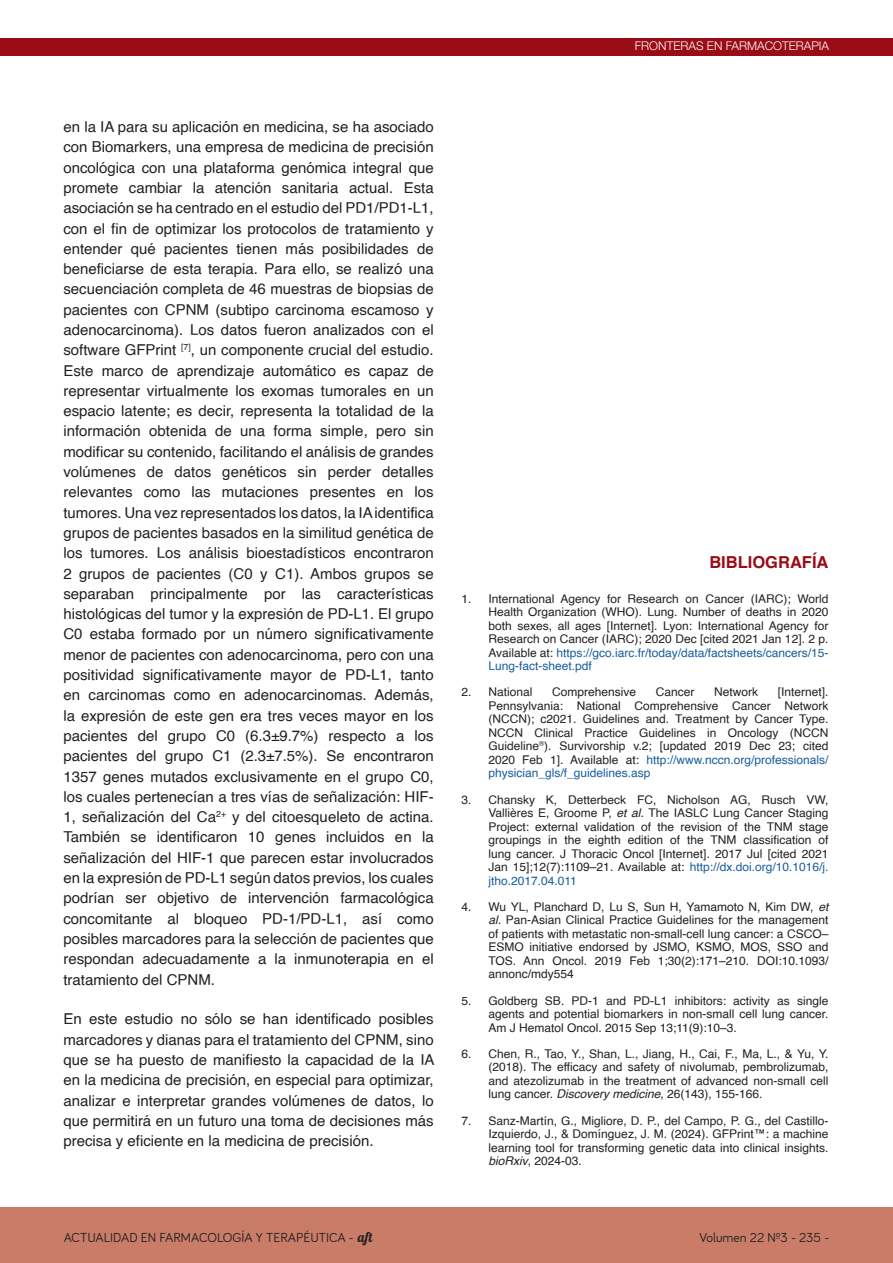
<style>
.page{position:relative;width:893px;height:1263px;background:#fff}
.page>*{position:absolute;margin:0;border:0;box-sizing:border-box;transform-origin:0 0}
.REFERENCIAS_BIBLIOGR{font:700 16.5px "Helvetica";color:#9a0c16}
.PÁRRAFO{font:15px/20.2px "Helvetica";color:#231f20;text-align:justify}
.NUMERACIÓN{font:13.5px "Bariol";color:#231f20}
.t1{font:12px/13.5px "Helvetica";color:#231f20;text-align:justify}
.t2{font:300 12px "Helvetica Neue";color:#fff}
.s1{color:#175d9e}
.s2{font-style:italic}
.s3{font-family:"Lobster 1.4"}
</style>
<div class="page">
<div style="left:0;top:1208px;width:893px;height:55px;background:#c97d69"></div>
<div style="left:0;top:38px;width:893px;height:17px;background:#9a0c16"></div>
<p class="t2" style="left:635px;top:38px;width:196px">FRONTERAS EN FARMACOTERAPIA</p>
<p class="PÁRRAFO" style="left:63px;top:117px;width:372px">en la IA para su aplicación en medicina, se ha asociado con Biomarkers, una empresa de medicina de precisión oncológica con una plataforma genómica integral que promete cambiar la atención sanitaria actual. Esta asociación se ha centrado en el estudio del PD1/PD1-L1, con el fin de optimizar los protocolos de tratamiento y entender qué pacientes tienen más posibilidades de beneficiarse de esta terapia. Para ello, se realizó una secuenciación completa de 46 muestras de biopsias de pacientes con CPNM (subtipo carcinoma escamoso y adenocarcinoma). Los datos fueron analizados con el software GFPrint <sup>[7]</sup>, un componente crucial del estudio.<br>Este marco de aprendizaje automático es capaz de representar virtualmente los exomas tumorales en un espacio latente; es decir, representa la totalidad de la información obtenida de una forma simple, pero sin modificar su contenido, facilitando el análisis de grandes volúmenes de datos genéticos sin perder detalles relevantes como las mutaciones presentes en los tumores. Una vez representados los datos, la IA identifica grupos de pacientes basados en la similitud genética de los tumores. Los análisis bioestadísticos encontraron 2 grupos de pacientes (C0 y C1). Ambos grupos se separaban principalmente por las características histológicas del tumor y la expresión de PD-L1. El grupo C0 estaba formado por un número significativamente menor de pacientes con adenocarcinoma, pero con una positividad significativamente mayor de PD-L1, tanto en carcinomas como en adenocarcinomas. Además, la expresión de este gen era tres veces mayor en los pacientes del grupo C0 (6.3±9.7%) respecto a los pacientes del grupo C1 (2.3±7.5%). Se encontraron 1357 genes mutados exclusivamente en el grupo C0, los cuales pertenecían a tres vías de señalización: HIF-1, señalización del Ca<sup>2+</sup> y del citoesqueleto de actina.<br>También se identificaron 10 genes incluidos en la señalización del HIF-1 que parecen estar involucrados en la expresión de PD-L1 según datos previos, los cuales podrían ser objetivo de intervención farmacológica concomitante al bloqueo PD-1/PD-L1, así como posibles marcadores para la selección de pacientes que respondan adecuadamente a la inmunoterapia en el tratamiento del CPNM.</p>
<p class="PÁRRAFO" style="left:63px;top:1009px;width:373px">En este estudio no sólo se han identificado posibles marcadores y dianas para el tratamiento del CPNM, sino que se ha puesto de manifiesto la capacidad de la IA en la medicina de precisión, en especial para optimizar, analizar e interpretar grandes volúmenes de datos, lo que permitirá en un futuro una toma de decisiones más precisa y eficiente en la medicina de precisión.</p>
<p class="REFERENCIAS_BIBLIOGR" style="left:709px;top:549px;width:121px">BIBLIOGRAFÍA</p>
<p class="t1" style="left:488px;top:592px;width:342px;text-indent:-27px">1. International Agency for Research on Cancer (IARC); World Health Organization (WHO). Lung. Number of deaths in 2020 both sexes, all ages [Internet]. Lyon: International Agency for Research on Cancer (IARC); 2020 Dec [cited 2021 Jan 12]. 2 p.<br>Available at: <span class="s1">https://gco.iarc.fr/today/data/factsheets/cancers/15- Lung-fact-sheet.pdf</span></p>
<p class="t1" style="left:461px;top:686px;width:73px">2. National</p>
<p class="t1" style="left:552px;top:686px;width:86px">Comprehensive</p>
<p class="t1" style="left:656px;top:686px;width:40px">Cancer</p>
<p class="t1" style="left:714px;top:686px;width:46px">Network</p>
<p class="t1" style="left:488px;top:686px;width:342px;text-indent:289px">[Internet].<br>Pennsylvania: National Comprehensive Cancer Network (NCCN); c2021. Guidelines and. Treatment by Cancer Type.<br>NCCN Clinical Practice Guidelines in Oncology (NCCN Guideline<sup>®</sup>). Survivorship v.2; [updated 2019 Dec 23; cited 2020 Feb 1]. Available at: <span class="s1">http://www.nccn.org/professionals/ physician_gls/f_guidelines.asp</span></p>
<p class="t1" style="left:488px;top:793px;width:342px;text-indent:-27px">3. Chansky K, Detterbeck FC, Nicholson AG, Rusch VW, Vallières E, Groome P, <span class="s2">et al.</span> The IASLC Lung Cancer Staging Project: external validation of the revision of the TNM stage groupings in the eighth edition of the TNM classification of lung cancer. J Thoracic Oncol [Internet]. 2017 Jul [cited 2021<br>Jan 15];12(7):1109–21. Available at: <span class="s1">http://dx.doi.org/10.1016/j. jtho.2017.04.011</span></p>
<p class="t1" style="left:488px;top:900px;width:342px;text-indent:-27px">4. Wu YL, Planchard D, Lu S, Sun H, Yamamoto N, Kim DW, <span class="s2">et al.</span> Pan-Asian Clinical Practice Guidelines for the management of patients with metastatic non-small-cell lung cancer: a CSCO– ESMO initiative endorsed by JSMO, KSMO, MOS, SSO and TOS. Ann Oncol. 2019 Feb 1;30(2):171–210. DOI:10.1093/ annonc/mdy554</p>
<p class="t1" style="left:488px;top:994px;width:342px;text-indent:-27px">5. Goldberg SB. PD-1 and PD-L1 inhibitors: activity as single agents and potential biomarkers in non-small cell lung cancer.<br>Am J Hematol Oncol. 2015 Sep 13;11(9):10–3.</p>
<p class="t1" style="left:488px;top:1047px;width:342px;text-indent:-27px">6. Chen, R., Tao, Y., Shan, L., Jiang, H., Cai, F., Ma, L., &amp; Yu, Y. (2018). The efficacy and safety of nivolumab, pembrolizumab, and atezolizumab in the treatment of advanced non-small cell lung cancer. <span class="s2">Discovery medicine</span>, 26(143), 155-166.</p>
<p class="t1" style="left:488px;top:1114px;width:342px;text-indent:-27px">7. Sanz-Martín, G., Migliore, D. P., del Campo, P. G., del Castillo-Izquierdo, J., &amp; Domínguez, J. M. (2024). GFPrint™: a machine learning tool for transforming genetic data into clinical insights. <span class="s2">bioRxiv</span>, 2024-03.</p>
<p class="NUMERACIÓN" style="left:64px;top:1229px;width:310px">ACTUALIDAD EN FARMACOLOGÍA Y TERAPÉUTICA - <span class="s3">aft</span></p>
<p class="NUMERACIÓN" style="left:699px;top:1230px;width:131px">Volumen 22 Nº3 - 235 -</p>
</div>
